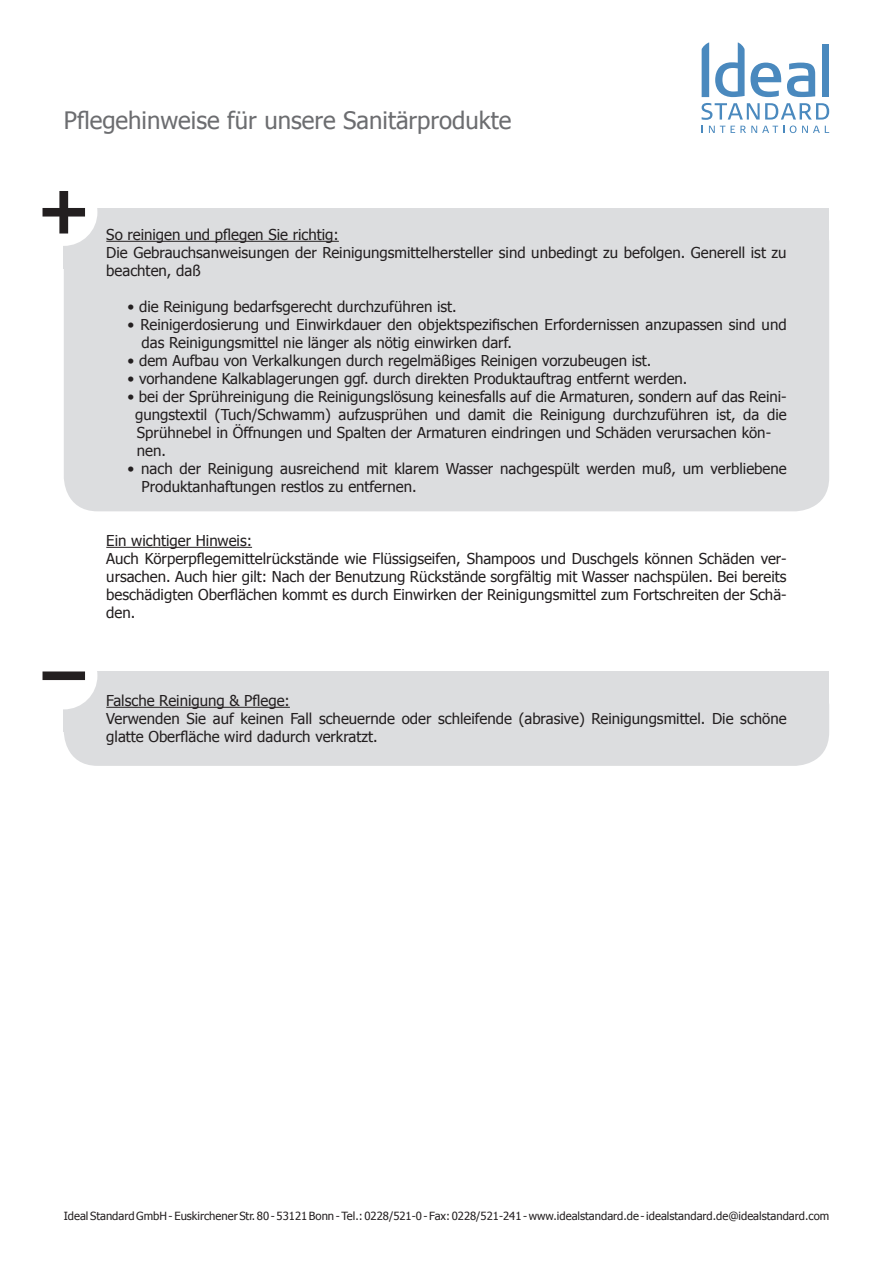
<style>
.page{position:relative;width:893px;height:1263px;background:#fff}
.page>*{position:absolute;margin:0;border:0;box-sizing:border-box;transform-origin:0 0}
.t1{font:24px "Tahoma";color:#6c6d70}
.t2{font:15px/18px "Tahoma";color:#231f20}
.t3{font:11.25px "Tahoma";color:#231f20}
</style>
<div class="page">
<svg style="left:702px;top:103px;width:127px;height:17px"></svg>
<svg style="left:709px;top:126px;width:16px;height:7px"></svg>
<svg style="left:731px;top:126px;width:53px;height:7px"></svg>
<svg style="left:790px;top:126px;width:6px;height:7px"></svg>
<svg style="left:802px;top:126px;width:27px;height:7px"></svg>
<svg style="left:702px;top:43px;width:7px;height:54px"></svg>
<svg style="left:787px;top:63px;width:28px;height:34px"></svg>
<div style="left:822px;top:45px;width:7px;height:52px;background:#4a89be"></div>
<svg style="left:715px;top:43px;width:66px;height:54px"></svg>
<div style="left:64px;top:208px;width:765px;height:303px;background:#dcdddf;border-radius:34px"></div>
<div style="left:30px;top:179px;width:67px;height:67px;background:#fff;border-radius:50%"></div>
<svg style="left:43px;top:191px;width:42px;height:42px"></svg>
<hr style="left:106px;top:241px;width:233px;height:1px;background:#231f20">
<hr style="left:106px;top:547px;width:146px;height:1px;background:#231f20">
<div style="left:64px;top:671px;width:765px;height:95px;background:#dcdddf;border-radius:34px"></div>
<div style="left:30px;top:642px;width:67px;height:67px;background:#fff;border-radius:50%"></div>
<svg style="left:43px;top:671px;width:42px;height:9px"></svg>
<hr style="left:106px;top:707px;width:184px;height:1px;background:#231f20">
<h1 class="t1" style="left:64px;top:104px;width:449px">Pflegehinweise für unsere Sanitärprodukte</h1>
<p class="t2" style="left:106px;top:225px;width:682px">So reinigen und pflegen Sie richtig:<br>Die Gebrauchsanweisungen der Reinigungsmittelhersteller sind unbedingt zu befolgen. Generell ist zu beachten, daß</p>
<p class="t2" style="left:128px;top:297px;width:331px">• die Reinigung bedarfsgerecht durchzuführen ist.</p>
<p class="t2" style="left:142px;top:315px;width:646px;text-indent:-14px">• Reinigerdosierung und Einwirkdauer den objektspezifischen Erfordernissen anzupassen sind und das Reinigungsmittel nie länger als nötig einwirken darf.</p>
<p class="t2" style="left:128px;top:351px;width:525px">• dem Aufbau von Verkalkungen durch regelmäßiges Reinigen vorzubeugen ist.</p>
<p class="t2" style="left:128px;top:369px;width:561px">• vorhandene Kalkablagerungen ggf. durch direkten Produktauftrag entfernt werden.</p>
<p class="t2" style="left:135px;top:387px;width:653px;text-indent:-8px">• bei der Sprühreinigung die Reinigungslösung keinesfalls auf die Armaturen, sondern auf das Reini&shy;gungstextil (Tuch/Schwamm) aufzusprühen und damit die Reinigung durchzuführen ist, da die Sprühnebel in Öffnungen und Spalten der Armaturen eindringen und Schäden verursachen kön&shy;nen.</p>
<p class="t2" style="left:142px;top:459px;width:646px;text-indent:-14px">• nach der Reinigung ausreichend mit klarem Wasser nachgespült werden muß, um verbliebene<br>Produktanhaftungen restlos zu entfernen.</p>
<p class="t2" style="left:106px;top:531px;width:682px">Ein wichtiger Hinweis:<br>Auch Körperpflegemittelrückstände wie Flüssigseifen, Shampoos und Duschgels können Schäden ver&shy;ursachen. Auch hier gilt: Nach der Benutzung Rückstände sorgfältig mit Wasser nachspülen. Bei bereits beschädigten Oberflächen kommt es durch Einwirken der Reinigungsmittel zum Fortschreiten der Schä&shy;den.</p>
<p class="t2" style="left:106px;top:691px;width:682px">Falsche Reinigung &amp; Pflege:<br>Verwenden Sie auf keinen Fall scheuernde oder schleifende (abrasive) Reinigungsmittel. Die schöne glatte Oberfläche wird dadurch verkratzt.</p>
<p class="t3" style="left:64px;top:1209px;width:767px">Ideal Standard GmbH - Euskirchener Str. 80 - 53121 Bonn - Tel.: 0228/521-0 - Fax: 0228/521-241 - www.idealstandard.de - idealstandard.de@idealstandard.com</p>
</div>
